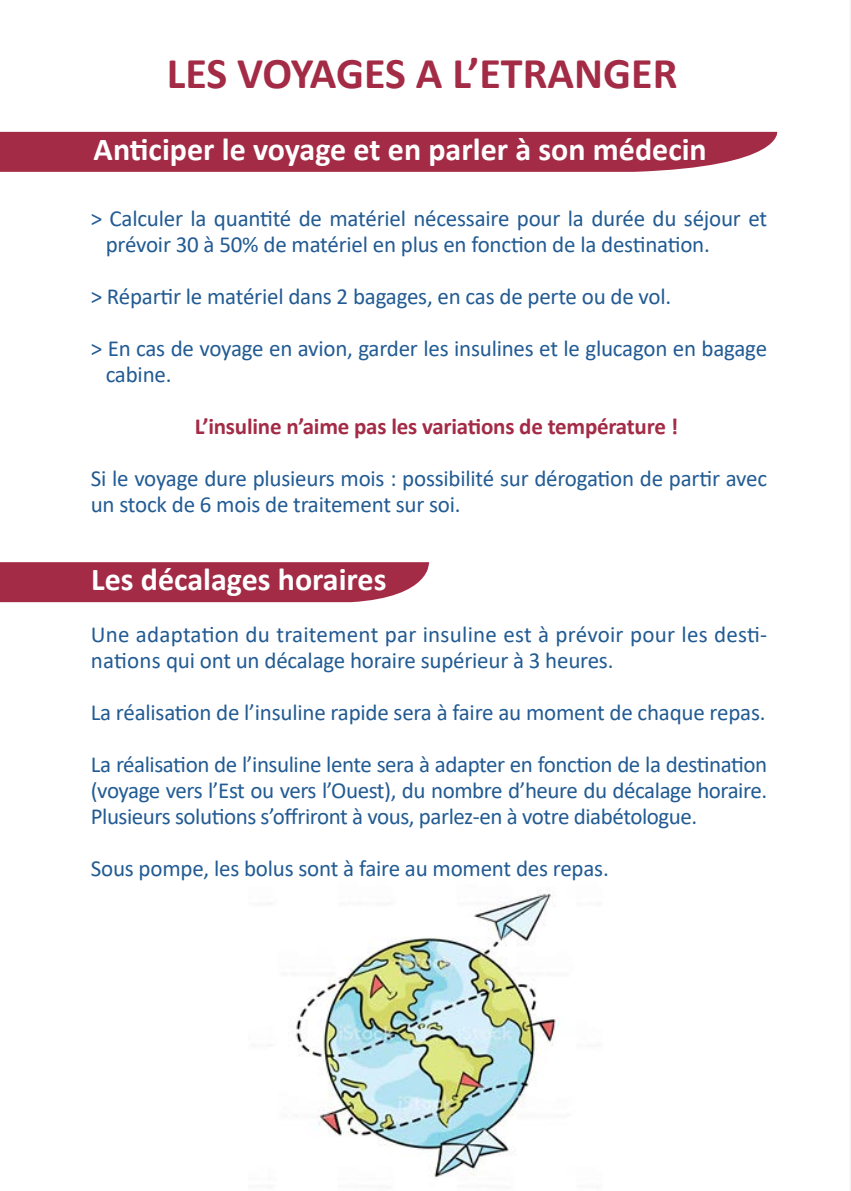
<style>
.page{position:relative;width:851px;height:1191px;background:#fff}
.page>*{position:absolute;margin:0;border:0;box-sizing:border-box;transform-origin:0 0}
.t1{font:700 44px "Calibri";color:#a32b46}
.t2{font:700 32px "Calibri";color:#fff}
.t3{font:23px/26px "Calibri";letter-spacing:-.01em;color:#225b93}
.t4{font:700 23px "Calibri";letter-spacing:-.01em;color:#a32b46}
</style>
<div class="page">
<hr style="left:850px;top:0;width:1px;height:1191px;background:#009f96">
<img style="left:268px;top:891px;width:291px;height:287px">
<div style="left:0;top:132px;width:778px;height:40px;background:#a32b46"></div>
<div style="left:0;top:562px;width:430px;height:40px;background:#a32b46"></div>
<p class="t1" style="left:167px;top:42px;width:512px">LES VOYAGES A L’ETRANGER</p>
<p class="t2" style="left:94px;top:127px;width:614px">Anticiper le voyage et en parler à son médecin</p>
<p class="t3" style="left:106px;top:205px;width:663px;text-indent:-15px">&gt; Calculer la quantité de matériel nécessaire pour la durée du séjour et prévoir 30 à 50% de matériel en plus en fonction de la destination.</p>
<p class="t3" style="left:91px;top:283px;width:582px">&gt; Répartir le matériel dans 2 bagages, en cas de perte ou de vol.</p>
<p class="t3" style="left:106px;top:335px;width:662px;text-indent:-15px">&gt; En cas de voyage en avion, garder les insulines et le glucagon en bagage cabine.</p>
<p class="t4" style="left:195px;top:410px;width:485px">L’insuline n’aime pas les variations de température !</p>
<p class="t3" style="left:91px;top:465px;width:677px">Si le voyage dure plusieurs mois : possibilité sur dérogation de partir avec un stock de 6 mois de traitement sur soi.</p>
<p class="t2" style="left:91px;top:557px;width:297px">Les décalages horaires</p>
<p class="t3" style="left:91px;top:621px;width:678px">Une adaptation du traitement par insuline est à prévoir pour les desti&shy;nations qui ont un décalage horaire supérieur à 3 heures.</p>
<p class="t3" style="left:91px;top:699px;width:676px">La réalisation de l’insuline rapide sera à faire au moment de chaque repas.</p>
<p class="t3" style="left:91px;top:751px;width:677px;text-align:justify">La réalisation de l’insuline lente sera à adapter en fonction de la destination (voyage vers l’Est ou vers l’Ouest), du nombre d’heure du décalage horaire.<br>Plusieurs solutions s’offriront à vous, parlez-en à votre diabétologue.</p>
<p class="t3" style="left:91px;top:855px;width:519px">Sous pompe, les bolus sont à faire au moment des repas.</p>
</div>
